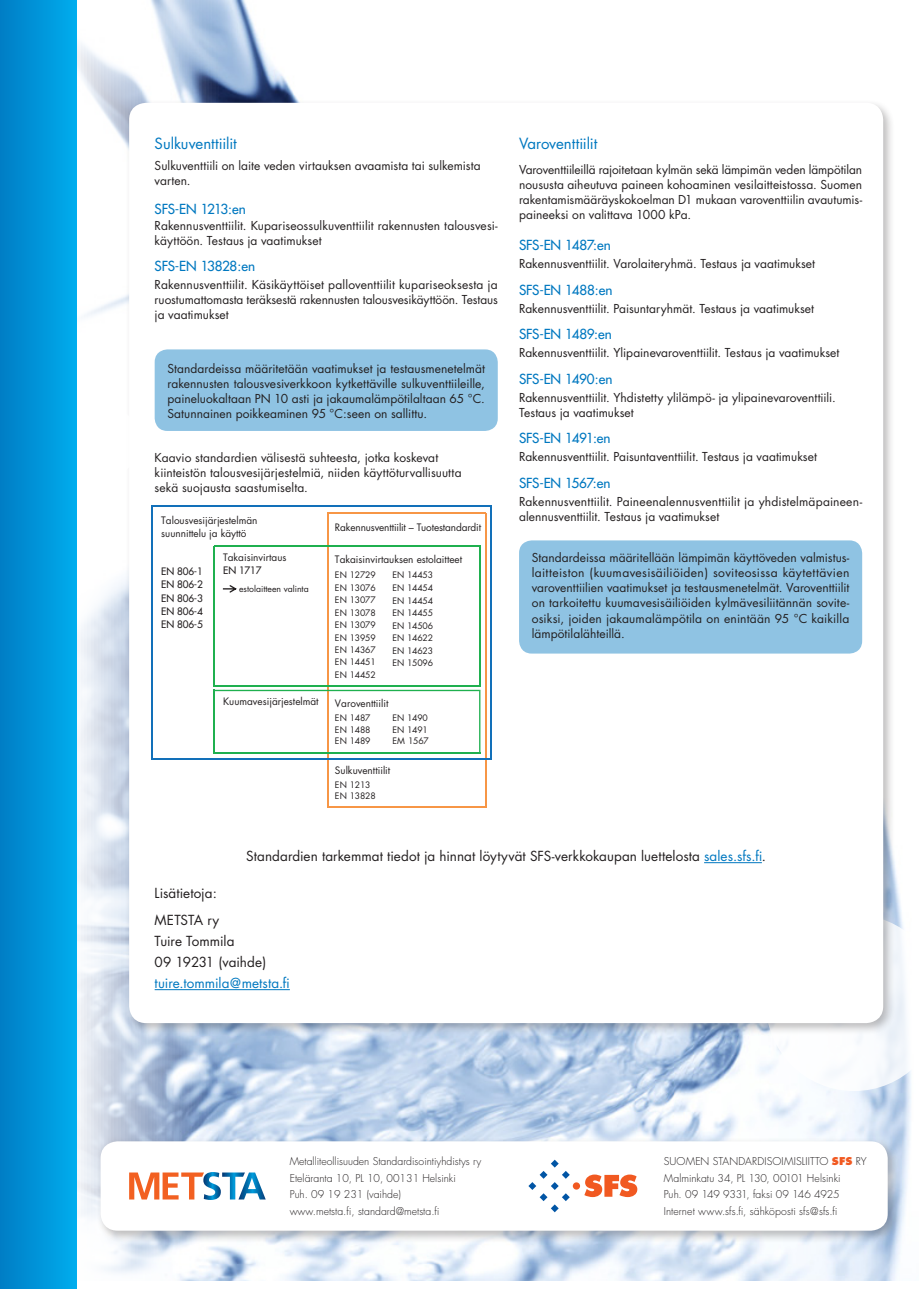
<style>
.page{position:relative;width:919px;height:1289px;background:#fff}
.page>*{position:absolute;margin:0;border:0;box-sizing:border-box;transform-origin:0 0}
.STD_nimi_sininen{font:15px "Futura";letter-spacing:-.01em;color:#0078c0}
.Leipis2{font:13.5px "Futura";letter-spacing:.005em;color:#231f20}
.SFS{font:13.5px "Futura";letter-spacing:-.01em;color:#0078c0}
.Leipis2-2{font:13.5px "Futura";letter-spacing:.005em;color:#0078c0}
.aaah_LEIPIS_EISIS{font:13.5px "Futura";letter-spacing:-.03em;color:#0078c0}
.SFS-2{font:13.5px "Futura";letter-spacing:-.03em;color:#0078c0}
.aaah_LEIPIS_EISIS-2{font:12px/15px "Futura";color:#231f20}
.Yhteystied2{font:300 10.5px "Futura";color:#231f20}
.t1{font:10.05px "Futura";color:#231f20}
.t2{font:10.05px "Futura";letter-spacing:-.025em;color:#231f20}
.t3{font:8.7px/11.4px "Futura";letter-spacing:-.02em;color:#231f20}
.t4{font:8.7px "Futura";color:#231f20}
.s1{color:#0078c0}
.s2{font-weight:800;color:#f15921}
</style>
<div class="page">
<img style="left:77px;top:0;width:834px;height:1280px">
<svg style="left:765px;top:914px;width:146px;height:176px"></svg>
<div style="left:125px;top:99px;width:770px;height:936px;background:#231f20;opacity:.3"></div>
<div style="left:129px;top:103px;width:754px;height:920px;background:#fff;border-radius:17px"></div>
<svg style="left:77px;top:342px;width:78px;height:199px"></svg>
<svg style="left:549px;top:0;width:198px;height:52px"></svg>
<div style="left:0;top:0;width:77px;height:1288px;background:linear-gradient(to right,#007dc5,#00adee)"></div>
<div style="left:97px;top:1137px;width:803px;height:106px;background:#231f20;opacity:.3"></div>
<div style="left:101px;top:1141px;width:786px;height:89px;background:#fff;border-radius:17px"></div>
<svg style="left:584px;top:1174px;width:53px;height:22px"></svg>
<svg style="left:572px;top:1182px;width:8px;height:7px"></svg>
<svg style="left:528px;top:1159px;width:41px;height:53px"></svg>
<svg style="left:129px;top:1172px;width:137px;height:27px"></svg>
<hr style="left:155px;top:989px;width:135px;height:1px;background:#0078c0">
<hr style="left:704px;top:862px;width:57px;height:1px;background:#0078c0">
<div style="left:155px;top:349px;width:342px;height:82px;background:#8fc3e3;border-radius:13px"></div>
<div style="left:519px;top:540px;width:343px;height:113px;background:#8fc3e3;border-radius:13px"></div>
<hr style="left:327px;top:512px;width:1px;height:33px;background:#f79646">
<hr style="left:327px;top:547px;width:1px;height:138px;background:#f79646">
<hr style="left:213px;top:545px;width:1px;height:141px;background:#1fb04f">
<hr style="left:479px;top:547px;width:1px;height:139px;background:#1fb04f">
<hr style="left:485px;top:513px;width:1px;height:244px;background:#f79646">
<hr style="left:151px;top:505px;width:2px;height:254px;background:#1270b9">
<hr style="left:327px;top:759px;width:1px;height:49px;background:#f79646">
<hr style="left:485px;top:759px;width:1px;height:49px;background:#f79646">
<hr style="left:489px;top:507px;width:2px;height:252px;background:#1270b9">
<hr style="left:153px;top:505px;width:338px;height:2px;background:#1270b9">
<hr style="left:328px;top:512px;width:158px;height:1px;background:#f79646">
<hr style="left:214px;top:545px;width:266px;height:2px;background:#1fb04f">
<hr style="left:214px;top:685px;width:266px;height:1px;background:#1fb04f">
<svg style="left:213px;top:686px;width:267px;height:71px"></svg>
<hr style="left:214px;top:752px;width:266px;height:1px;background:#1fb04f">
<hr style="left:153px;top:757px;width:338px;height:2px;background:#1270b9">
<hr style="left:328px;top:806px;width:158px;height:2px;background:#f79646">
<svg style="left:223px;top:585px;width:14px;height:7px"></svg>
<p class="STD_nimi_sininen" style="left:155px;top:134px;width:84px">Sulkuventtiilit</p>
<p class="aaah_LEIPIS_EISIS-2" style="left:155px;top:158px;width:327px">Sulkuventtiili on laite veden virtauksen avaamista tai sulkemista varten.</p>
<p class="aaah_LEIPIS_EISIS" style="left:155px;top:201px;width:93px">SFS-EN 1213:en</p>
<p class="aaah_LEIPIS_EISIS-2" style="left:155px;top:218px;width:344px">Rakennusventtiilit. Kupariseossulkuventtiilit rakennusten talousvesi&shy;käyttöön. Testaus ja vaatimukset</p>
<p class="SFS" style="left:155px;top:257px;width:102px">SFS-EN 13828:en</p>
<p class="aaah_LEIPIS_EISIS-2" style="left:155px;top:277px;width:344px;text-align:justify">Rakennusventtiilit. Käsikäyttöiset palloventtiilit kupariseoksesta ja ruostumattomasta teräksestä rakennusten talousvesikäyttöön. Testaus ja vaatimukset</p>
<p class="aaah_LEIPIS_EISIS-2" style="left:167px;top:361px;width:319px;text-align:justify">Standardeissa määritetään vaatimukset ja testausmenetelmät rakennusten talousvesiverkkoon kytkettäville sulkuventtiileille, paineluokaltaan PN 10 asti ja jakaumalämpötilaltaan 65 °C.<br>Satunnainen poikkeaminen 95 °C:seen on sallittu.</p>
<p class="aaah_LEIPIS_EISIS-2" style="left:155px;top:450px;width:308px">Kaavio standardien välisestä suhteesta, jotka koskevat kiinteistön talousvesijärjestelmiä, niiden käyttöturvallisuutta sekä suojausta saastumiselta.</p>
<p class="t1" style="left:161px;top:514px;width:98px">Talousvesijärjestelmän</p>
<p class="t1" style="left:335px;top:521px;width:148px">Rakennusventtiilit – Tuotestandardit</p>
<p class="t1" style="left:161px;top:526px;width:87px">suunnittelu ja käyttö</p>
<p class="t1" style="left:223px;top:551px;width:65px">Takaisinvirtaus</p>
<p class="t1" style="left:335px;top:552px;width:129px">Takaisinvirtauksen estolaitteet</p>
<p class="t2" style="left:161px;top:565px;width:43px">EN 806-1</p>
<p class="t2" style="left:223px;top:563px;width:40px">EN 1717</p>
<p class="t3" style="left:335px;top:569px;width:42px">EN 12729</p>
<p class="t3" style="left:392px;top:569px;width:42px">EN 14453</p>
<p class="t2" style="left:161px;top:578px;width:43px">EN 806-2</p>
<p class="t4" style="left:239px;top:583px;width:71px">estolaitteen valinta</p>
<p class="t3" style="left:335px;top:582px;width:42px">EN 13076</p>
<p class="t3" style="left:392px;top:582px;width:42px">EN 14454</p>
<p class="t2" style="left:161px;top:591px;width:43px">EN 806-3</p>
<p class="t3" style="left:335px;top:594px;width:42px">EN 13077</p>
<p class="t3" style="left:392px;top:594px;width:42px">EN 14454</p>
<p class="t2" style="left:161px;top:605px;width:43px">EN 806-4</p>
<p class="t3" style="left:335px;top:607px;width:42px">EN 13078</p>
<p class="t3" style="left:392px;top:607px;width:42px">EN 14455</p>
<p class="t2" style="left:161px;top:618px;width:43px">EN 806-5</p>
<p class="t3" style="left:335px;top:619px;width:42px">EN 13079</p>
<p class="t3" style="left:392px;top:620px;width:42px">EN 14506</p>
<p class="t3" style="left:335px;top:631px;width:42px">EN 13959</p>
<p class="t3" style="left:392px;top:632px;width:42px">EN 14622</p>
<p class="t3" style="left:335px;top:644px;width:42px">EN 14367</p>
<p class="t3" style="left:392px;top:645px;width:42px">EN 14623</p>
<p class="t3" style="left:335px;top:656px;width:42px">EN 14451</p>
<p class="t3" style="left:392px;top:657px;width:42px">EN 15096</p>
<p class="t3" style="left:335px;top:669px;width:42px">EN 14452</p>
<p class="t1" style="left:223px;top:695px;width:97px">Kuumavesijärjestelmät</p>
<p class="t1" style="left:335px;top:696px;width:55px">Varoventtiilit</p>
<p class="t3" style="left:335px;top:712px;width:37px">EN 1487</p>
<p class="t3" style="left:392px;top:712px;width:37px">EN 1490</p>
<p class="t3" style="left:335px;top:723px;width:37px">EN 1488</p>
<p class="t3" style="left:392px;top:723px;width:37px">EN 1491</p>
<p class="t3" style="left:335px;top:735px;width:37px">EN 1489</p>
<p class="t3" style="left:392px;top:735px;width:38px">EM 1567</p>
<p class="t1" style="left:335px;top:763px;width:57px">Sulkuventtiilit</p>
<p class="t3" style="left:335px;top:779px;width:42px">EN 1213<br>EN 13828</p>
<p class="STD_nimi_sininen" style="left:519px;top:134px;width:80px">Varoventtiilit</p>
<p class="aaah_LEIPIS_EISIS-2" style="left:519px;top:163px;width:344px;text-align:justify">Varoventtiileillä rajoitetaan kylmän sekä lämpimän veden lämpötilan noususta aiheutuva paineen kohoaminen vesilaitteistossa. Suomen rakentamismääräyskokoelman D1 mukaan varoventtiilin avautumis&shy;paineeksi on valittava 1000 kPa.</p>
<p class="SFS" style="left:519px;top:237px;width:93px">SFS-EN 1487:en</p>
<p class="aaah_LEIPIS_EISIS-2" style="left:519px;top:256px;width:297px">Rakennusventtiilit. Varolaiteryhmä. Testaus ja vaatimukset</p>
<p class="SFS" style="left:519px;top:281px;width:95px">SFS-EN 1488:en</p>
<p class="aaah_LEIPIS_EISIS-2" style="left:519px;top:301px;width:296px">Rakennusventtiilit. Paisuntaryhmät. Testaus ja vaatimukset</p>
<p class="SFS" style="left:519px;top:326px;width:94px">SFS-EN 1489:en</p>
<p class="aaah_LEIPIS_EISIS-2" style="left:519px;top:345px;width:322px">Rakennusventtiilit. Ylipainevaroventtiilit. Testaus ja vaatimukset</p>
<p class="SFS" style="left:519px;top:370px;width:95px">SFS-EN 1490:en</p>
<p class="aaah_LEIPIS_EISIS-2" style="left:519px;top:390px;width:318px">Rakennusventtiilit. Yhdistetty ylilämpö- ja ylipainevaroventtiili.<br>Testaus ja vaatimukset</p>
<p class="SFS-2" style="left:519px;top:430px;width:93px">SFS-EN 1491:en</p>
<p class="aaah_LEIPIS_EISIS-2" style="left:519px;top:449px;width:299px">Rakennusventtiilit. Paisuntaventtiilit. Testaus ja vaatimukset</p>
<p class="SFS" style="left:519px;top:474px;width:93px">SFS-EN 1567:en</p>
<p class="aaah_LEIPIS_EISIS-2" style="left:519px;top:494px;width:344px">Rakennusventtiilit. Paineenalennusventtiilit ja yhdistelmäpaineen&shy;alennusventtiilit. Testaus ja vaatimukset</p>
<p class="aaah_LEIPIS_EISIS-2" style="left:531px;top:550px;width:319px;text-align:justify">Standardeissa määritellään lämpimän käyttöveden valmistus&shy;laitteiston (kuumavesisäiliöiden) soviteosissa käytettävien varoventtiilien vaatimukset ja testausmenetelmät. Varoventtiilit on tarkoitettu kuumavesisäiliöiden kylmävesiliitännän sovite&shy;osiksi, joiden jakaumalämpötila on enintään 95 °C kaikilla lämpötilalähteillä.</p>
<p class="Leipis2" style="left:246px;top:847px;width:521px">Standardien tarkemmat tiedot ja hinnat löytyvät SFS-verkkokaupan luettelosta <span class="s1">sales.sfs.fi</span>.</p>
<p class="Leipis2" style="left:155px;top:884px;width:64px">Lisätietoja:</p>
<p class="Leipis2" style="left:155px;top:911px;width:66px">METSTA ry</p>
<p class="Leipis2" style="left:155px;top:932px;width:81px">Tuire Tommila</p>
<p class="Leipis2" style="left:155px;top:953px;width:113px">09 19231 (vaihde)</p>
<p class="Leipis2-2" style="left:155px;top:974px;width:137px">tuire.tommila@metsta.fi</p>
<p class="Yhteystied2" style="left:290px;top:1154px;width:193px">Metalliteollisuuden Standardisointiyhdistys ry</p>
<p class="Yhteystied2" style="left:290px;top:1171px;width:168px">Eteläranta 10, PL 10, 00131 Helsinki</p>
<p class="Yhteystied2" style="left:290px;top:1187px;width:113px">Puh. 09 19 231 (vaihde)</p>
<p class="Yhteystied2" style="left:290px;top:1204px;width:151px">www.metsta.fi, standard@metsta.fi</p>
<p class="Yhteystied2" style="left:663px;top:1155px;width:204px">SUOMEN STANDARDISOIMISLIITTO <span class="s2">SFS</span> RY</p>
<p class="Yhteystied2" style="left:663px;top:1171px;width:178px">Malminkatu 34, PL 130, 00101 Helsinki</p>
<p class="Yhteystied2" style="left:663px;top:1188px;width:177px">Puh. 09 149 9331, faksi 09 146 4925</p>
<p class="Yhteystied2" style="left:663px;top:1204px;width:175px">Internet www.sfs.fi, sähköposti sfs@sfs.fi</p>
</div>
